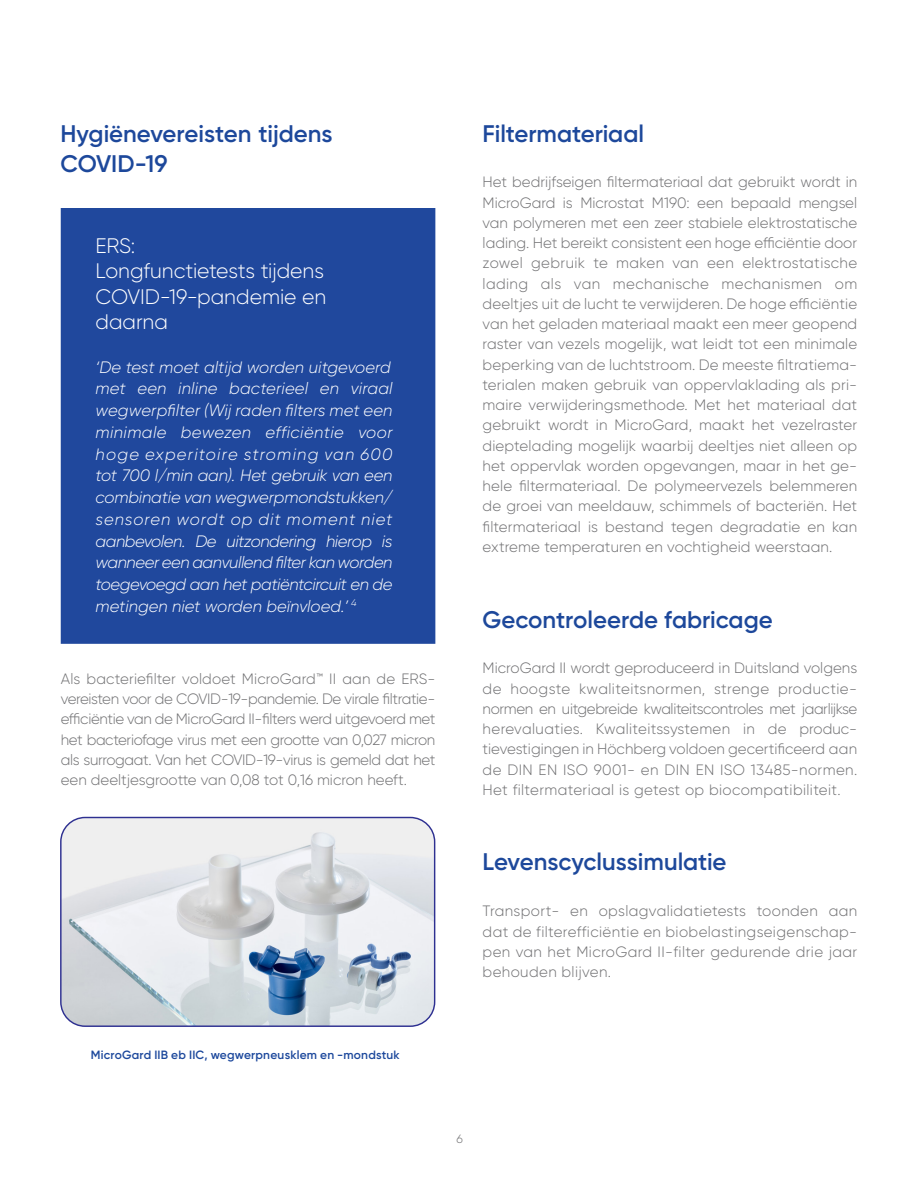
<style>
.page{position:relative;width:918px;height:1188px;background:#fff}
.page>*{position:absolute;margin:0;border:0;box-sizing:border-box;transform-origin:0 0}
.Fließtext_dunkelblau{font:600 24px/30px "Gilroy";color:#1d489b}
.t1{font:300 21px/25.5px "Gilroy";letter-spacing:-.005em;color:#fff}
.t2{font:italic 300 16.5px/21.8px "Gilroy";letter-spacing:-.015em;color:#fff;text-align:justify}
.Fließtext_dunkelblau-2{font:300 15px/20.2px "Gilroy";letter-spacing:.01em;color:#707072;text-align:justify}
.t3{font:600 12px "Gilroy";letter-spacing:.015em;color:#1c489c}
.Headline{font:300 12px "Gilroy";color:#707072}
</style>
<div class="page">
<img style="left:61px;top:818px;width:374px;height:208px">
<div style="left:60px;top:817px;width:375px;height:210px;border:1px solid #2e3091;border-radius:24px"></div>
<div style="left:62px;top:209px;width:373px;height:434px;background:#20489d"></div>
<div style="left:61px;top:208px;width:374px;height:436px;border:2px solid #20489d"></div>
<p class="Fließtext_dunkelblau" style="left:61px;top:119px;width:274px">Hygiënevereisten tijdens<br>COVID-19</p>
<p class="Fließtext_dunkelblau" style="left:483px;top:119px;width:163px">Filtermateriaal</p>
<p class="t1" style="left:96px;top:232px;width:232px">ERS:<br>Longfunctietests tijdens<br>COVID-19-pandemie en daarna</p>
<p class="t2" style="left:96px;top:356px;width:299px">‘De test moet altijd worden uitgevoerd met een inline bacterieel en viraal wegwerpfilter (Wij raden filters met een minimale bewezen efficiëntie voor hoge experitoire stroming van 600 tot 700 l/min aan). Het gebruik van een combinatie van wegwerpmondstukken/ sensoren wordt op dit moment niet aanbevolen. De uitzondering hierop is wanneer een aanvullend filter kan worden toegevoegd aan het patiëntcircuit en de metingen niet worden beïnvloed.’ <sup>4</sup></p>
<p class="Fließtext_dunkelblau-2" style="left:61px;top:668px;width:376px">Als bacteriefilter voldoet MicroGard™ II aan de ERS&shy;vereisten voor de COVID-19-pandemie. De virale filtratie&shy;efficiëntie van de MicroGard II-filters werd uitgevoerd met het bacteriofage virus met een grootte van 0,027 micron als surrogaat. Van het COVID-19-virus is gemeld dat het een deeltjesgrootte van 0,08 tot 0,16 micron heeft.</p>
<p class="t3" style="left:91px;top:1047px;width:310px">MicroGard IIB eb IIC, wegwerpneusklem en -mondstuk</p>
<p class="Fließtext_dunkelblau-2" style="left:483px;top:172px;width:376px">Het bedrijfseigen filtermateriaal dat gebruikt wordt in MicroGard is Microstat M190: een bepaald mengsel van polymeren met een zeer stabiele elektrostatische lading. Het bereikt consistent een hoge efficiëntie door zowel gebruik te maken van een elektrostatische lading als van mechanische mechanismen om deeltjes uit de lucht te verwijderen. De hoge efficiëntie van het geladen materiaal maakt een meer geopend raster van vezels mogelijk, wat leidt tot een minimale beperking van de luchtstroom. De meeste filtratiema&shy;terialen maken gebruik van oppervlaklading als pri&shy;maire verwijderingsmethode. Met het materiaal dat gebruikt wordt in MicroGard, maakt het vezelraster dieptelading mogelijk waarbij deeltjes niet alleen op het oppervlak worden opgevangen, maar in het ge&shy;hele filtermateriaal. De polymeervezels belemmeren de groei van meeldauw, schimmels of bacteriën. Het filtermateriaal is bestand tegen degradatie en kan extreme temperaturen en vochtigheid weerstaan.</p>
<p class="Fließtext_dunkelblau" style="left:483px;top:604px;width:292px">Gecontroleerde fabricage</p>
<p class="Fließtext_dunkelblau-2" style="left:483px;top:658px;width:376px">MicroGard II wordt geproduceerd in Duitsland volgens de hoogste kwaliteitsnormen, strenge productie-</p>
<p class="Fließtext_dunkelblau-2" style="left:483px;top:698px;width:376px">normen en uitgebreide kwaliteitscontroles met jaarlijkse herevaluaties. Kwaliteitssystemen in de produc&shy;tievestigingen in Höchberg voldoen gecertificeerd aan de DIN EN ISO 9001- en DIN EN ISO 13485-normen.<br>Het filtermateriaal is getest op biocompatibiliteit.</p>
<p class="Fließtext_dunkelblau" style="left:483px;top:847px;width:245px">Levenscyclussimulatie</p>
<p class="Fließtext_dunkelblau-2" style="left:483px;top:901px;width:376px">Transport- en opslagvalidatietests toonden aan dat de filterefficiëntie en biobelastingseigenschap&shy;pen van het MicroGard II-filter gedurende drie jaar behouden blijven.</p>
<p class="Headline" style="left:457px;top:1132px;width:8px">6</p>
</div>
